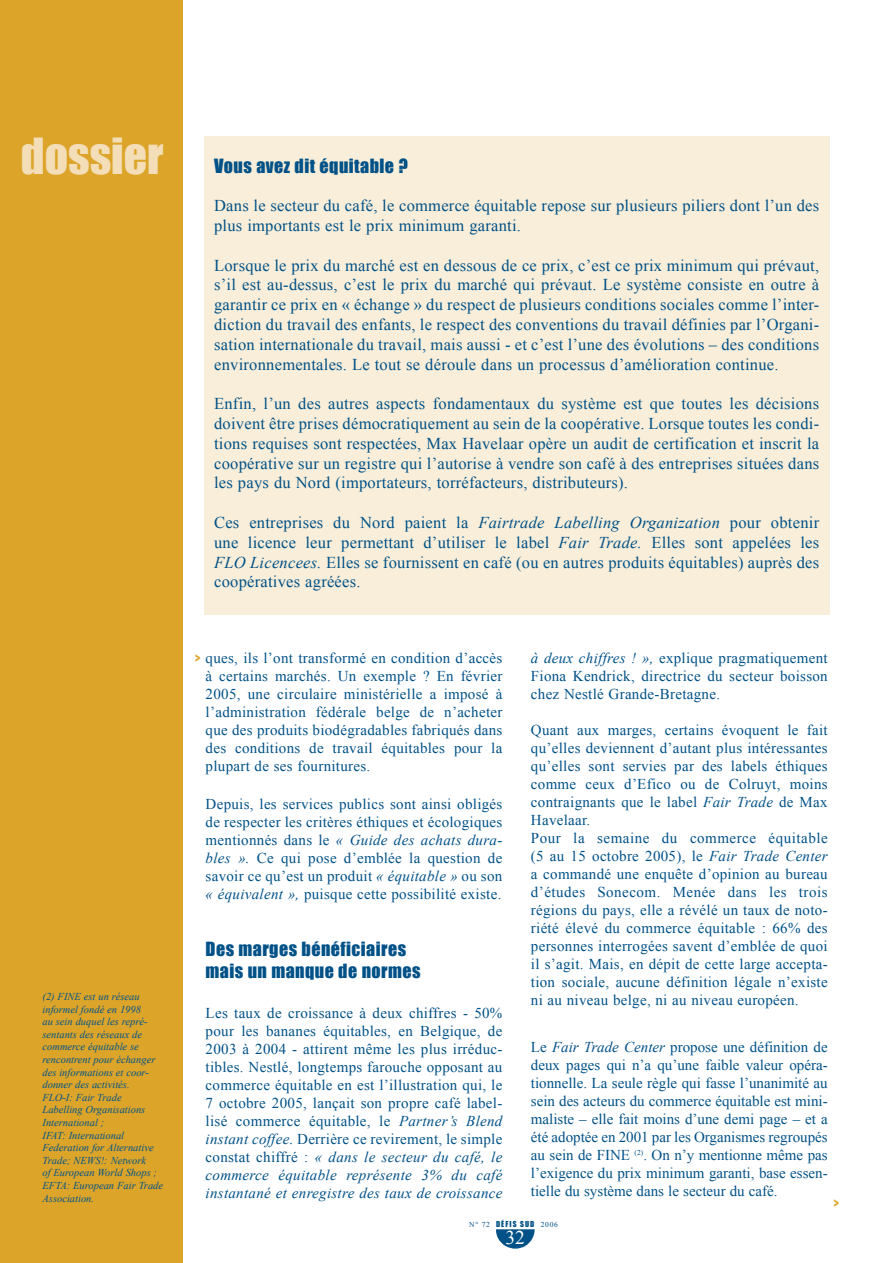
<style>
.page{position:relative;width:893px;height:1263px;background:#fff}
.page>*{position:absolute;margin:0;border:0;box-sizing:border-box;transform-origin:0 0}
.t1{font:45.75px "Impact";color:#f3deb8}
.t2{font:19.5px "Times New Roman";color:#fff}
.t3{font:18px/21.6px "Impact";letter-spacing:.025em;color:#005187}
.t4{font:16.5px/19.8px "Times New Roman";letter-spacing:.015em;color:#005187;text-align:justify}
.t5{font:15px/18px "Times New Roman";letter-spacing:.02em;color:#005187;text-align:justify}
.t6{font:15px "Impact";color:#dca52a;scale:.65 1}
.t7{font:italic 10.5px/12.6px "Times New Roman";color:#005187}
.t8{font:7.5px "Times New Roman";letter-spacing:.09em;color:#005187}
.s1{font-style:italic}
.s2{font-family:"Impact";color:#dca52a}
.s3{font-family:"Impact"}
</style>
<div class="page">
<svg style="left:496px;top:1229px;width:39px;height:19px"></svg>
<div style="left:0;top:0;width:183px;height:1263px;background:#dca52a"></div>
<div style="left:204px;top:136px;width:625px;height:479px;background:#f9eed9"></div>
<h1 class="t1" style="left:21px;top:128px;width:144px">dossier</h1>
<p class="t7" style="left:43px;top:990px;width:122px">(2) FINE est un réseau informel fondé en 1998<br>au sein duquel les repré&shy;sentants des réseaux de commerce équitable se rencontrent pour échanger des informations et coor&shy;donner des activités.<br>FLO-I: Fair Trade<br>Labelling Organisations<br>International ;<br>IFAT: International<br>Federation for Alternative<br>Trade; NEWS!: Network<br>of European World Shops ;<br>EFTA: European Fair Trade<br>Association.</p>
<p class="t3" style="left:214px;top:155px;width:195px">Vous avez dit équitable ?</p>
<p class="t4" style="left:214px;top:195px;width:607px">Dans le secteur du café, le commerce équitable repose sur plusieurs piliers dont l’un des plus importants est le prix minimum garanti.</p>
<p class="t4" style="left:214px;top:255px;width:607px">Lorsque le prix du marché est en dessous de ce prix, c’est ce prix minimum qui prévaut, s’il est au-dessus, c’est le prix du marché qui prévaut. Le système consiste en outre à garantir ce prix en « échange » du respect de plusieurs conditions sociales comme l’inter&shy;diction du travail des enfants, le respect des conventions du travail définies par l’Organi&shy;sation internationale du travail, mais aussi - et c’est l’une des évolutions – des conditions environnementales. Le tout se déroule dans un processus d’amélioration continue.</p>
<p class="t4" style="left:214px;top:393px;width:607px">Enfin, l’un des autres aspects fondamentaux du système est que toutes les décisions doivent être prises démocratiquement au sein de la coopérative. Lorsque toutes les condi&shy;tions requises sont respectées, Max Havelaar opère un audit de certification et inscrit la coopérative sur un registre qui l’autorise à vendre son café à des entreprises situées dans les pays du Nord (importateurs, torréfacteurs, distributeurs).</p>
<p class="t4" style="left:214px;top:512px;width:607px">Ces entreprises du Nord paient la <span class="s1">Fairtrade Labelling Organization</span> pour obtenir une licence leur permettant d’utiliser le label <span class="s1">Fair Trade.</span> Elles sont appelées les <span class="s1">FLO Licencees.</span> Elles se fournissent en café (ou en autres produits équitables) auprès des coopératives agréées.</p>
<p class="t5" style="left:206px;top:649px;width:298px;text-indent:-11px"><span class="s2">&gt;</span> ques, ils l’ont transformé en condition d’accès à certains marchés. Un exemple ? En février 2005, une circulaire ministérielle a imposé à l’administration fédérale belge de n’acheter que des produits biodégradables fabriqués dans des conditions de travail équitables pour la plupart de ses fournitures.</p>
<p class="t5" style="left:206px;top:794px;width:298px">Depuis, les services publics sont ainsi obligés de respecter les critères éthiques et écologiques mentionnés dans le <span class="s1">« Guide des achats dura&shy;bles ».</span> Ce qui pose d’emblée la question de savoir ce qu’est un produit <span class="s1">« équitable »</span> ou son <span class="s1">« équivalent »,</span> puisque cette possibilité existe.</p>
<p class="t3" style="left:206px;top:938px;width:216px">Des marges bénéficiaires mais un manque de normes</p>
<p class="t5" style="left:206px;top:1003px;width:298px">Les taux de croissance à deux chiffres - 50% pour les bananes équitables, en Belgique, de 2003 à 2004 - attirent même les plus irréduc&shy;tibles. Nestlé, longtemps farouche opposant au commerce équitable en est l’illustration qui, le 7 octobre 2005, lançait son propre café label&shy;lisé commerce équitable, le <span class="s1">Partner’s Blend instant coffee.</span> Derrière ce revirement, le simple constat chiffré : <span class="s1">« dans le secteur du café, le commerce équitable représente 3% du café instantané et enregistre des taux de croissance</span></p>
<p class="t5" style="left:531px;top:649px;width:298px"><span class="s1">à deux chiffres ! »,</span> explique pragmatiquement Fiona Kendrick, directrice du secteur boisson chez Nestlé Grande-Bretagne.</p>
<p class="t5" style="left:531px;top:721px;width:298px;text-align:left">Quant aux marges, certains évoquent le fait qu’elles deviennent d’autant plus intéressantes qu’elles sont servies par des labels éthiques comme ceux d’Efico ou de Colruyt, moins contraignants que le label <span class="s1">Fair Trade</span> de Max Havelaar.<br>Pour la semaine du commerce équitable (5 au 15 octobre 2005), le <span class="s1">Fair Trade Center </span>a commandé une enquête d’opinion au bureau d’études Sonecom. Menée dans les trois régions du pays, elle a révélé un taux de noto&shy;riété élevé du commerce équitable : 66% des personnes interrogées savent d’emblée de quoi il s’agit. Mais, en dépit de cette large accepta&shy;tion sociale, aucune définition légale n’existe ni au niveau belge, ni au niveau européen.</p>
<p class="t5" style="left:531px;top:1038px;width:298px">Le <span class="s1">Fair Trade Center</span> propose une définition de deux pages qui n’a qu’une faible valeur opéra&shy;tionnelle. La seule règle qui fasse l’unanimité au sein des acteurs du commerce équitable est mini&shy;maliste – elle fait moins d’une demi page – et a été adoptée en 2001 par les Organismes regroupés au sein de FINE <sup>(2)</sup>. On n’y mentionne même pas l’exigence du prix minimum garanti, base essen&shy;tielle du système dans le secteur du café.</p>
<p class="t6" style="left:834px;top:1194px;width:10px">&gt;</p>
<p class="t8" style="left:469px;top:1220px;width:90px">N° 72 <span class="s3">DÉFIS SUD</span> 2006</p>
<h2 class="t2" style="left:505px;top:1226px;width:21px">32</h2>
</div>
